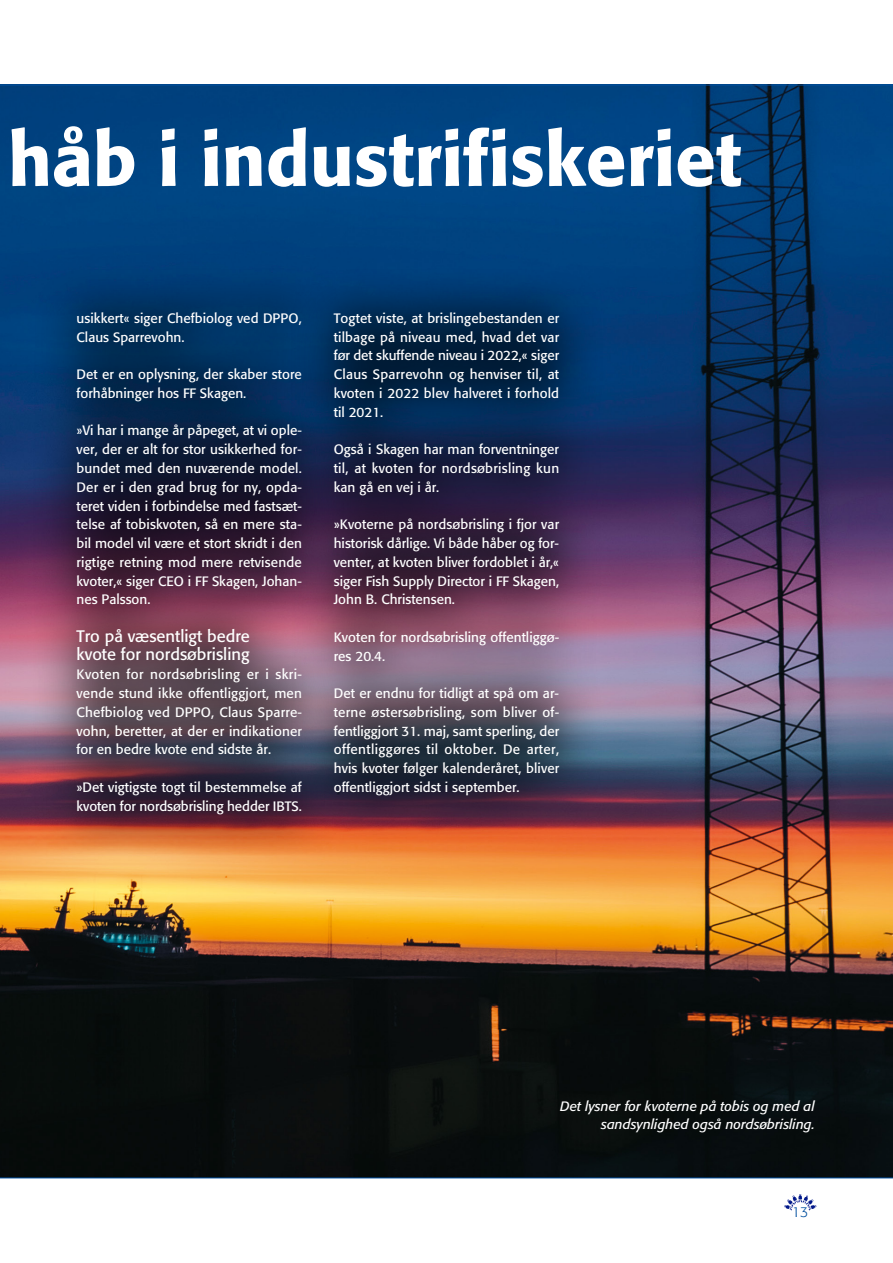
<style>
.page{position:relative;width:893px;height:1263px;background:#fff}
.page>*{position:absolute;margin:0;border:0;box-sizing:border-box;transform-origin:0 0}
.t1{font:500 73.5px "Formata";color:#fff}
.t2{font:16.5px/18.8px "Formata";color:#fff}
.t3{font:300 14.25px "Formata";color:#004f9f}
.t4{font:13.5px/18.8px "Formata";color:#fff;text-align:justify}
.t5{font:italic 13.5px/18.8px "Formata";color:#fff;text-align:right}
</style>
<div class="page">
<svg style="left:784px;top:1194px;width:32px;height:16px"></svg>
<img style="left:0;top:86px;width:893px;height:1091px">
<hr style="left:0;top:1177px;width:893px;height:1px;background:#004f9f">
<hr style="left:0;top:85px;width:893px;height:1px;background:#004f9f">
<div style="left:30px;top:265px;width:318px;height:594px;background:#000;opacity:.75"></div>
<div style="left:287px;top:265px;width:318px;height:576px;background:#000;opacity:.75"></div>
<h1 class="t1" style="left:8px;top:115px;width:735px">håb i industrifiskeriet</h1>
<p class="t4" style="left:77px;top:309px;width:227px">usikkert« siger Chefbiolog ved DPPO,<br>Claus Sparrevohn.</p>
<p class="t4" style="left:77px;top:365px;width:227px">Det er en oplysning, der skaber store forhåbninger hos FF Skagen.</p>
<p class="t4" style="left:77px;top:421px;width:227px">»Vi har i mange år påpeget, at vi ople&shy;ver, der er alt for stor usikkerhed for&shy;bundet med den nuværende model.<br>Der er i den grad brug for ny, opda&shy;teret viden i forbindelse med fastsæt&shy;telse af tobiskvoten, så en mere sta&shy;bil model vil være et stort skridt i den rigtige retning mod mere retvisende kvoter,« siger CEO i FF Skagen, Johan&shy;nes Palsson.</p>
<p class="t2" style="left:77px;top:626px;width:175px">Tro på væsentligt bedre kvote for nordsøbrisling</p>
<p class="t4" style="left:77px;top:665px;width:227px">Kvoten for nordsøbrisling er i skri&shy;vende stund ikke offentliggjort, men Chefbiolog ved DPPO, Claus Sparre&shy;vohn, beretter, at der er indikationer for en bedre kvote end sidste år.</p>
<p class="t4" style="left:77px;top:778px;width:227px">»Det vigtigste togt til bestemmelse af kvoten for nordsøbrisling hedder IBTS.</p>
<p class="t4" style="left:334px;top:309px;width:227px">Togtet viste, at brislingebestanden er tilbage på niveau med, hvad det var før det skuffende niveau i 2022,« siger Claus Sparrevohn og henviser til, at kvoten i 2022 blev halveret i forhold til 2021.</p>
<p class="t4" style="left:334px;top:440px;width:227px">Også i Skagen har man forventninger til, at kvoten for nordsøbrisling kun kan gå en vej i år.</p>
<p class="t4" style="left:334px;top:515px;width:227px">»Kvoterne på nordsøbrisling i fjor var historisk dårlige. Vi både håber og for&shy;venter, at kvoten bliver fordoblet i år,« siger Fish Supply Director i FF Skagen, John B. Christensen.</p>
<p class="t4" style="left:334px;top:628px;width:227px">Kvoten for nordsøbrisling offentliggø&shy;res 20.4.</p>
<p class="t4" style="left:334px;top:684px;width:227px">Det er endnu for tidligt at spå om ar&shy;terne østersøbrisling, som bliver of&shy;fentliggjort 31. maj, samt sperling, der offentliggøres til oktober. De arter, hvis kvoter følger kalenderåret, bliver offentliggjort sidst i september.</p>
<p class="t5" style="left:560px;top:1096px;width:256px">Det lysner for kvoterne på tobis og med al sandsynlighed også nordsøbrisling.</p>
<p class="t3" style="left:792px;top:1203px;width:18px">13</p>
</div>
